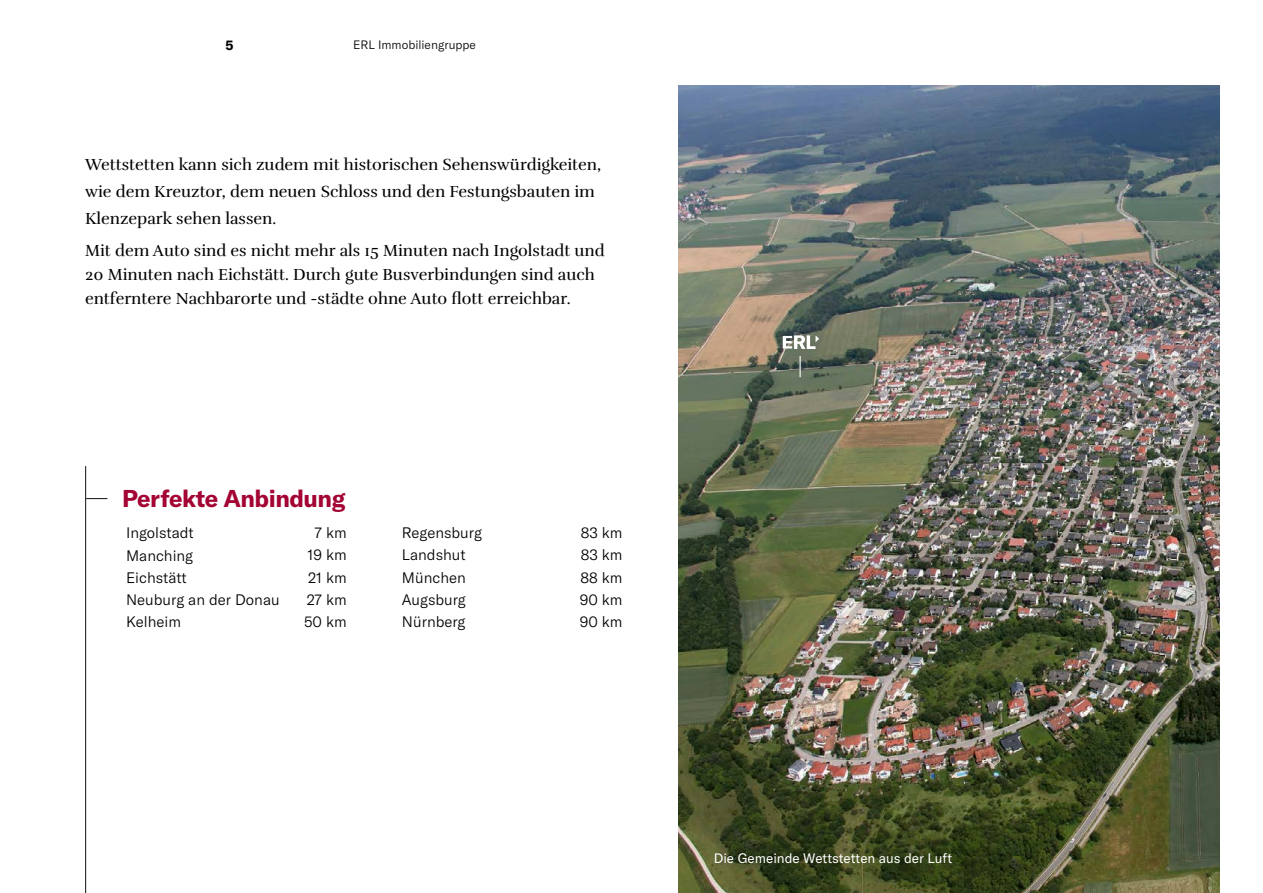
<style>
.page{position:relative;width:1263px;height:893px;background:#fff}
.page>*{position:absolute;margin:0;border:0;box-sizing:border-box;transform-origin:0 0}
.t1{font:700 24px "GT America";letter-spacing:-.02em;color:#a40433}
.t2{font:16.5px/27px "Rufina";color:#000}
.t3{font:300 15px/22.2px "GT America";color:#000}
.t4{font:13.5px "GT America";color:#fff}
.t5{font:700 13.5px "GT America";color:#000}
.t6{font:300 12px "GT America";color:#000}
</style>
<div class="page">
<hr style="left:85px;top:466px;width:1px;height:427px;background:#2c2a27">
<svg style="left:86px;top:498px;width:21px;height:1px"></svg>
<img style="left:678px;top:85px;width:542px;height:808px">
<hr style="left:799px;top:356px;width:2px;height:21px;background:#fff">
<svg style="left:783px;top:336px;width:36px;height:12px"></svg>
<p class="t5" style="left:225px;top:37px;width:10px">5</p>
<p class="t6" style="left:353px;top:38px;width:124px">ERL Immobiliengruppe</p>
<p class="t2" style="left:85px;top:151px;width:518px">Wettstetten kann sich zudem mit historischen Sehenswürdigkeiten, wie dem Kreuztor, dem neuen Schloss und den Festungsbauten im<br>Klenzepark sehen lassen.</p>
<p class="t2" style="left:85px;top:239px;width:521px;line-height:24px">Mit dem Auto sind es nicht mehr als 15 Minuten nach Ingolstadt und<br>20 Minuten nach Eichstätt. Durch gute Busverbindungen sind auch entferntere Nachbarorte und -städte ohne Auto flott erreichbar.</p>
<h1 class="t1" style="left:122px;top:484px;width:225px">Perfekte Anbindung</h1>
<p class="t3" style="left:126px;top:522px;width:155px">Ingolstadt<br>Manching<br>Eichstätt<br>Neuburg an der Donau<br>Kelheim</p>
<p class="t3" style="left:402px;top:522px;width:82px">Regensburg<br>Landshut<br>München<br>Augsburg<br>Nürnberg</p>
<p class="t3" style="left:304px;top:522px;width:44px;text-align:justify;text-indent:10px">7 km 19 km 21 km 27 km 50 km</p>
<p class="t3" style="left:580px;top:522px;width:44px;text-align:justify">83 km 83 km 88 km 90 km 90 km</p>
<p class="t4" style="left:714px;top:850px;width:240px">Die Gemeinde Wettstetten aus der Luft</p>
</div>
